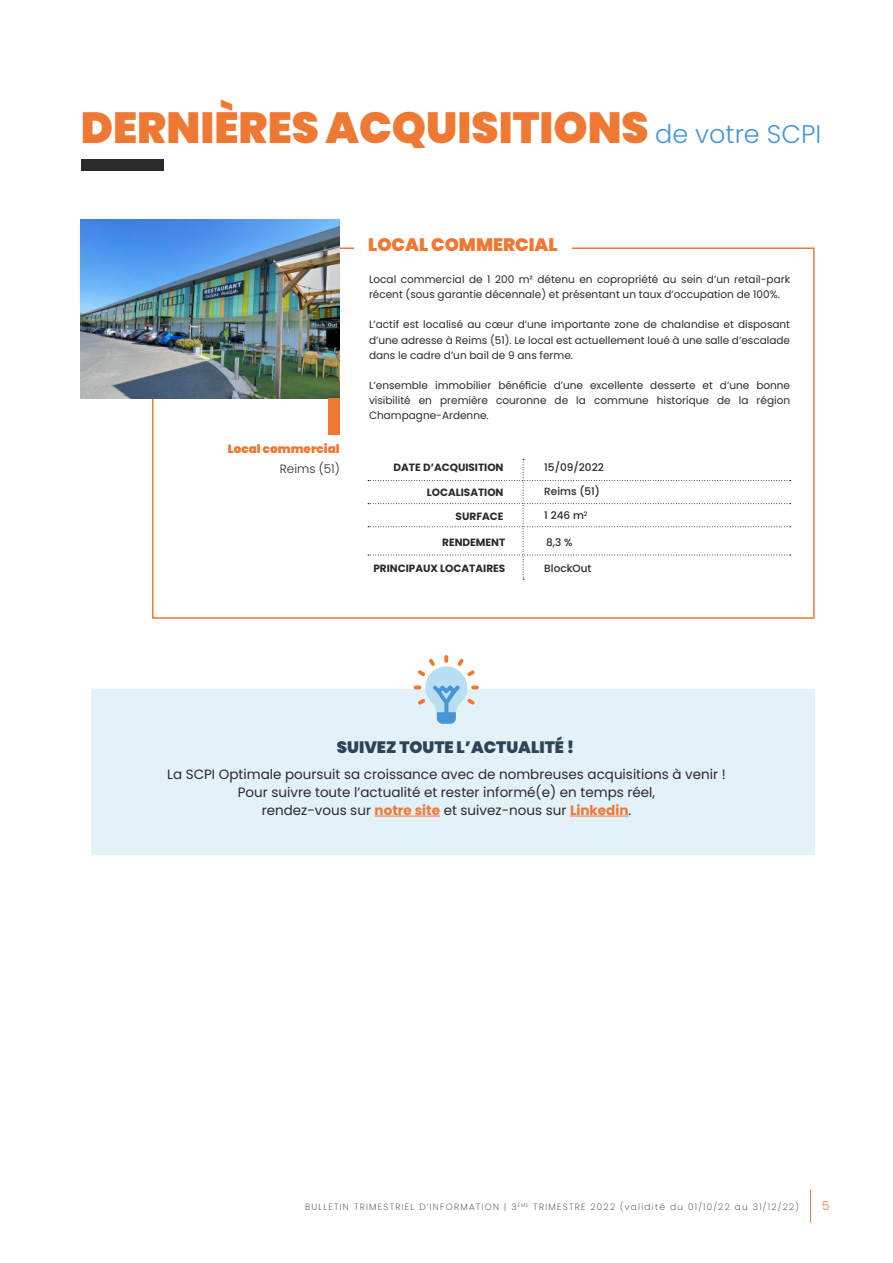
<style>
.page{position:relative;width:893px;height:1263px;background:#fff}
.page>*{position:absolute;margin:0;border:0;box-sizing:border-box;transform-origin:0 0}
.t1{font:900 43.5px "Poppins";color:#ef7833}
.t2{font:900 18px "Poppins";color:#ef7833}
.t3{font:900 16.5px "Poppins";color:#294556}
.t4{font:13.5px/18px "Poppins";color:#2a2a2a;text-align:center}
.t5{font:900 12px "Poppins";color:#ef7833}
.t6{font:300 12px "Poppins";color:#2a2a2a}
.t7{font:300 12px "Poppins";color:#ef7833}
.t8{font:10.5px/15px "Poppins";color:#2a2a2a;text-align:justify}
.t9{font:700 10.5px "Poppins";color:#2a2a2a}
.t10{font:500 10.5px "Poppins";color:#2a2a2a}
.t11{font:200 9px "Poppins";letter-spacing:.14em;color:#2a2a2a}
.s1{font-weight:300;font-size:25.5px;color:#4497d6}
.s2{font-weight:700;color:#ef7833}
</style>
<div class="page">
<hr style="left:810px;top:1189px;width:1px;height:33px;background:#ef7833">
<div style="left:81px;top:160px;width:83px;height:11px;background:#2a2a2a"></div>
<img style="left:81px;top:219px;width:259px;height:179px">
<svg style="left:368px;top:459px;width:423px;height:121px"></svg>
<div style="left:329px;top:398px;width:11px;height:36px;background:#ef7833"></div>
<div style="left:91px;top:689px;width:724px;height:166px;background:#e3f1f9"></div>
<hr style="left:375px;top:816px;width:65px;height:1px;background:#ef7833">
<hr style="left:570px;top:816px;width:58px;height:1px;background:#ef7833">
<svg style="left:414px;top:655px;width:65px;height:69px"></svg>
<h1 class="t1" style="left:81px;top:102px;width:742px">DERNIÈRES ACQUISITIONS <span class="s1">de votre SCPI</span></h1>
<h2 class="t2" style="left:368px;top:234px;width:191px">LOCAL COMMERCIAL</h2>
<p class="t5" style="left:228px;top:442px;width:114px">Local commercial</p>
<p class="t6" style="left:280px;top:462px;width:61px">Reims (51)</p>
<p class="t8" style="left:369px;top:272px;width:423px">Local commercial de 1 200 m² détenu en copropriété au sein d’un retail-park récent (sous garantie décennale) et présentant un taux d’occupation de 100%.</p>
<p class="t8" style="left:369px;top:317px;width:423px">L’actif est localisé au cœur d’une importante zone de chalandise et disposant d’une adresse à Reims (51). Le local est actuellement loué à une salle d’escalade dans le cadre d’un bail de 9 ans ferme.</p>
<p class="t8" style="left:369px;top:377px;width:423px">L’ensemble immobilier bénéficie d’une excellente desserte et d’une bonne visibilité en première couronne de la commune historique de la région Champagne-Ardenne.</p>
<p class="t9" style="left:394px;top:461px;width:111px">DATE D’ACQUISITION</p>
<p class="t9" style="left:427px;top:486px;width:78px">LOCALISATION</p>
<p class="t9" style="left:456px;top:510px;width:49px">SURFACE</p>
<p class="t10" style="left:544px;top:461px;width:61px">15/09/2022</p>
<p class="t10" style="left:544px;top:485px;width:57px">Reims (51)</p>
<p class="t10" style="left:544px;top:509px;width:45px">1 246 m<sup>2</sup></p>
<p class="t9" style="left:442px;top:536px;width:65px">RENDEMENT</p>
<p class="t10" style="left:546px;top:536px;width:28px">8,3 %</p>
<p class="t9" style="left:373px;top:562px;width:133px">PRINCIPAUX LOCATAIRES</p>
<p class="t10" style="left:544px;top:562px;width:49px">BlockOut</p>
<h3 class="t3" style="left:337px;top:737px;width:239px">SUIVEZ TOUTE L’ACTUALITÉ !</h3>
<p class="t4" style="left:167px;top:765px;width:560px">La SCPI Optimale poursuit sa croissance avec de nombreuses acquisitions à venir !<br>Pour suivre toute l’actualité et rester informé(e) en temps réel,<br>rendez-vous sur <span class="s2">notre site</span> et suivez-nous sur <span class="s2">Linkedin</span>.</p>
<p class="t11" style="left:305px;top:1202px;width:495px">BULLETIN TRIMESTRIEL D’INFORMATION | 3<sup>ÈME</sup> TRIMESTRE 2022 (validité du 01/10/22 au 31/12/22)</p>
<p class="t7" style="left:822px;top:1199px;width:9px">5</p>
</div>
